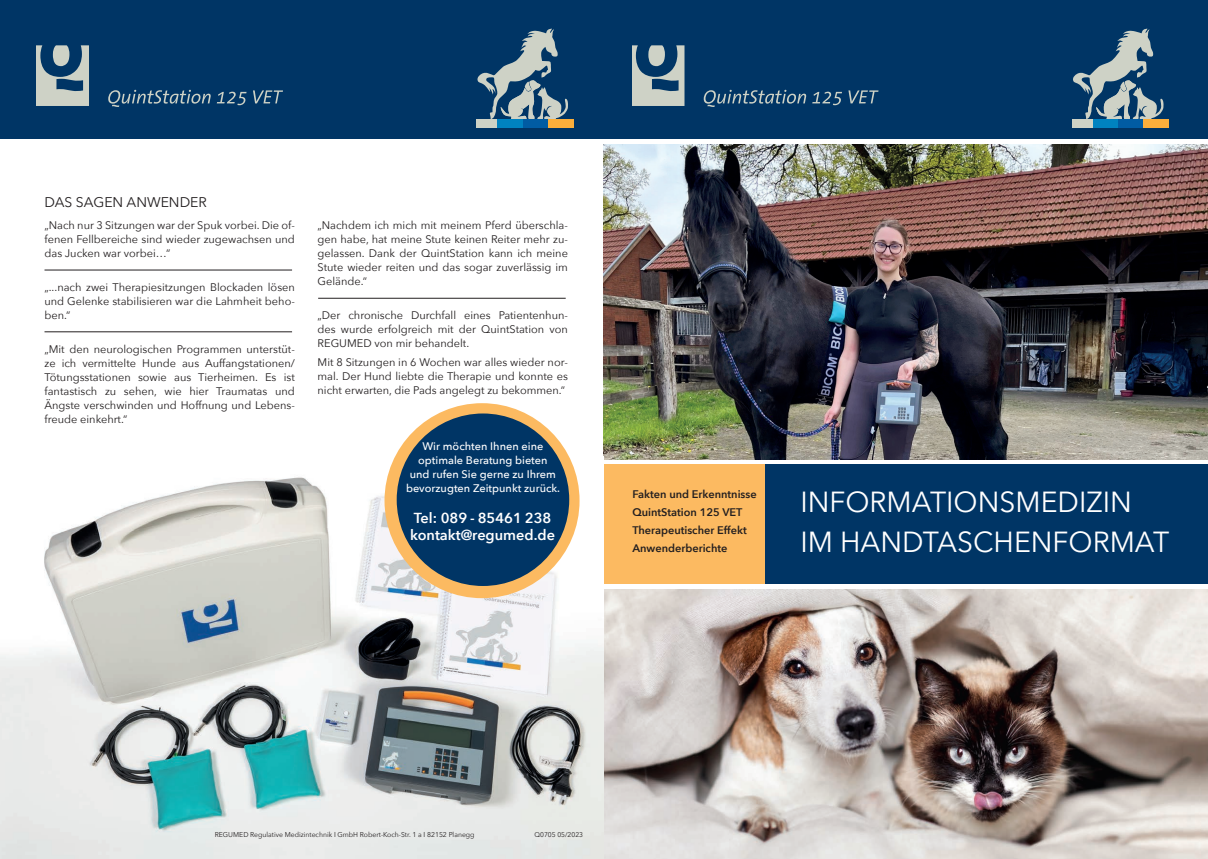
<style>
.page{position:relative;width:1208px;height:859px;background:#fff}
.page>*{position:absolute;margin:0;border:0;box-sizing:border-box;transform-origin:0 0}
.t1{font:29px/40px "Avenir Next";color:#fff}
.t2{font:600 14.5px/17.4px "Avenir Next";color:#fff}
.t3{font:14px "Avenir Next";color:#231f20}
.t4{font:11px/14px "Avenir Next";color:#231f20;text-align:justify}
.t5{font:500 11px/14px "Avenir Next";color:#fff;text-align:center}
.t6{font:600 11px/18px "Avenir Next";color:#231f20}
.t7{font:7px "Avenir Next";color:#231f20}
.t8{font:6.9px "Avenir Next";color:#231f20}
</style>
<div class="page">
<img style="left:604px;top:590px;width:604px;height:269px">
<div style="left:0;top:0;width:1207px;height:139px;background:#003565"></div>
<svg style="left:632px;top:45px;width:52px;height:61px"></svg>
<svg style="left:703px;top:90px;width:103px;height:17px"></svg>
<svg style="left:812px;top:92px;width:30px;height:13px"></svg>
<svg style="left:848px;top:90px;width:30px;height:13px"></svg>
<img style="left:604px;top:145px;width:604px;height:314px">
<div style="left:745px;top:465px;width:463px;height:119px;background:#003565"></div>
<div style="left:604px;top:465px;width:160px;height:119px;background:#fcba61"></div>
<svg style="left:1073px;top:28px;width:90px;height:91px"></svg>
<div style="left:1072px;top:119px;width:21px;height:8px;background:#ced2c6"></div>
<div style="left:1093px;top:119px;width:25px;height:8px;background:#0082c0"></div>
<div style="left:1118px;top:119px;width:25px;height:8px;background:#015ca3"></div>
<div style="left:1143px;top:119px;width:25px;height:8px;background:#fbae3b"></div>
<img style="left:0;top:457px;width:604px;height:402px">
<div style="left:384px;top:403px;width:195px;height:195px;background:#fcba61;border-radius:50%"></div>
<div style="left:397px;top:413px;width:172px;height:173px;background:#003565;border-radius:50%"></div>
<hr style="left:45px;top:270px;width:247px;height:1px;background:#231f20">
<hr style="left:45px;top:332px;width:247px;height:1px;background:#231f20">
<hr style="left:318px;top:298px;width:248px;height:1px;background:#231f20">
<svg style="left:37px;top:45px;width:52px;height:61px"></svg>
<svg style="left:108px;top:90px;width:103px;height:17px"></svg>
<svg style="left:217px;top:92px;width:29px;height:13px"></svg>
<svg style="left:253px;top:90px;width:30px;height:13px"></svg>
<svg style="left:477px;top:28px;width:91px;height:91px"></svg>
<div style="left:477px;top:119px;width:21px;height:8px;background:#ced2c6"></div>
<div style="left:498px;top:119px;width:25px;height:8px;background:#0082c0"></div>
<div style="left:523px;top:119px;width:25px;height:8px;background:#015ca3"></div>
<div style="left:548px;top:119px;width:25px;height:8px;background:#fbae3b"></div>
<p class="t3" style="left:45px;top:190px;width:164px">DAS SAGEN ANWENDER</p>
<p class="t4" style="left:45px;top:218px;width:252px">„Nach nur 3 Sitzungen war der Spuk vorbei. Die of&shy;fenen Fellbereiche sind wieder zugewachsen und das Jucken war vorbei…“</p>
<p class="t4" style="left:45px;top:280px;width:252px">„...nach zwei Therapiesitzungen Blockaden lösen und Gelenke stabilisieren war die Lahmheit beho&shy;ben.“</p>
<p class="t4" style="left:45px;top:341px;width:252px">„Mit den neurologischen Programmen unterstüt&shy;ze ich vermittelte Hunde aus Auffangstationen/ Tötungsstationen sowie aus Tierheimen. Es ist fantastisch zu sehen, wie hier Traumatas und Ängste verschwinden und Hoffnung und Lebens&shy;freude einkehrt.“</p>
<p class="t4" style="left:317px;top:218px;width:252px">„Nachdem ich mich mit meinem Pferd überschla&shy;gen habe, hat meine Stute keinen Reiter mehr zu&shy;gelassen. Dank der QuintStation kann ich meine Stute wieder reiten und das sogar zuverlässig im Gelände.“</p>
<p class="t4" style="left:317px;top:307px;width:252px">„Der chronische Durchfall eines Patientenhun&shy;des wurde erfolgreich mit der QuintStation von REGUMED von mir behandelt.</p>
<p class="t4" style="left:317px;top:355px;width:252px">Mit 8 Sitzungen in 6 Wochen war alles wieder nor&shy;mal. Der Hund liebte die Therapie und konnte es nicht erwarten, die Pads angelegt zu bekommen.“</p>
<p class="t5" style="left:406px;top:439px;width:156px">Wir möchten Ihnen eine optimale Beratung bieten<br>und rufen Sie gerne zu Ihrem bevorzugten Zeitpunkt zurück.</p>
<h2 class="t2" style="left:410px;top:509px;width:146px">Tel: 089 - 85461 238 kontakt@regumed.de</h2>
<p class="t6" style="left:632px;top:485px;width:126px">Fakten und Erkenntnisse<br>QuintStation 125 VET<br>Therapeutischer Effekt<br>Anwenderberichte</p>
<h1 class="t1" style="left:800px;top:480px;width:370px">INFORMATIONSMEDIZIN<br>IM HANDTASCHENFORMAT</h1>
<p class="t7" style="left:215px;top:828px;width:261px">REGUMED Regulative Medizintechnik GmbH Robert-Koch-Str. 1 a 82152 Planegg</p>
<p class="t8" style="left:534px;top:828px;width:50px">Q0705 05/2023</p>
</div>
